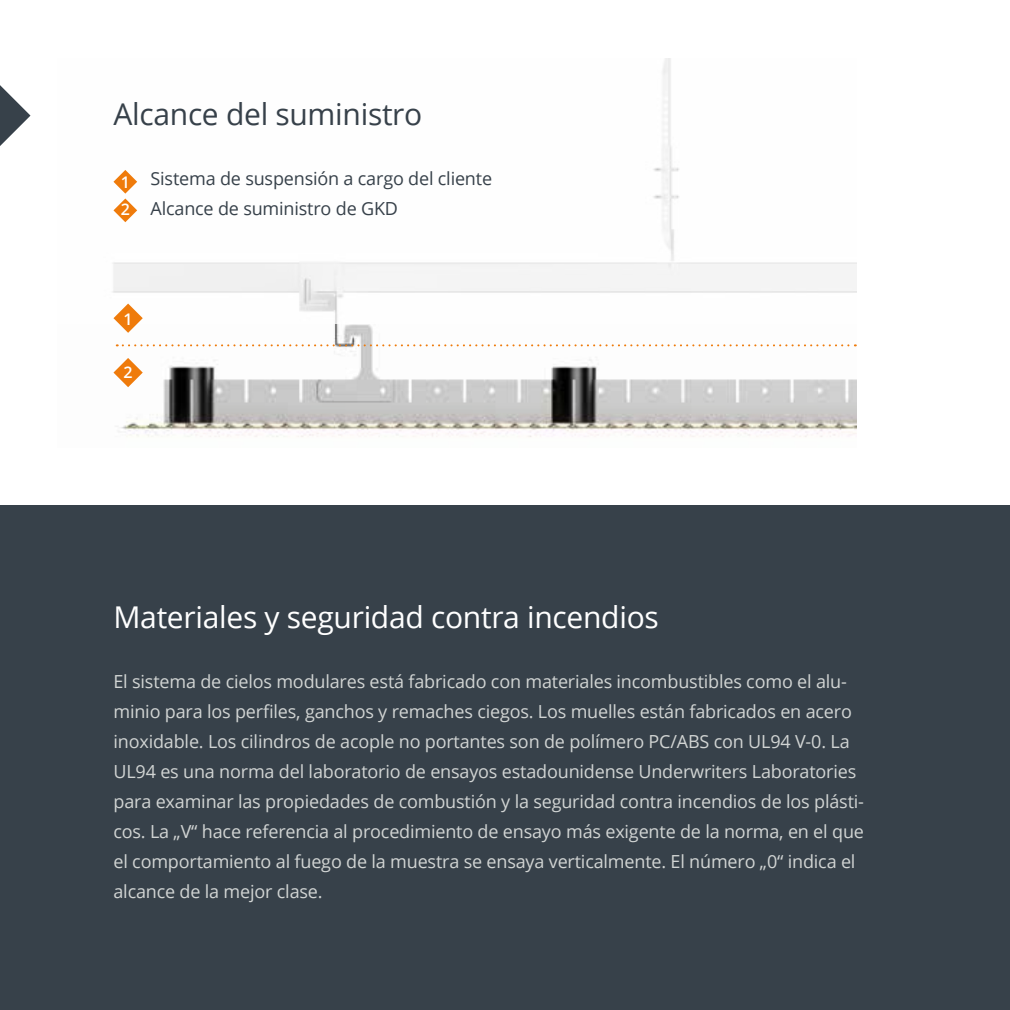
<style>
.page{position:relative;width:1010px;height:1010px;background:#fff}
.page>*{position:absolute;margin:0;border:0;box-sizing:border-box;transform-origin:0 0}
.t1{font:30px "Open Sans";letter-spacing:-.01em;color:#fff}
.t2{font:30px "Open Sans";letter-spacing:-.01em;color:#37414a}
.t3{font:18px/30px "Open Sans";letter-spacing:-.01em;color:#d1d4d3}
.t4{font:18px/30px "Open Sans";letter-spacing:-.01em;color:#37414a}
.t5{font:600 16px "Open Sans";color:#fff}
.s1{font-weight:600;font-size:16px;color:#fff}
</style>
<div class="page">
<div style="left:0;top:505px;width:1009px;height:504px;background:#37414a"></div>
<img style="left:112px;top:58px;width:744px;height:266px">
<img style="left:115px;top:324px;width:741px;height:113px">
<svg style="left:113px;top:170px;width:24px;height:52px"></svg>
<svg style="left:0;top:85px;width:30px;height:61px"></svg>
<svg style="left:117px;top:344px;width:738px;height:2px"></svg>
<svg style="left:113px;top:303px;width:30px;height:30px"></svg>
<svg style="left:113px;top:358px;width:30px;height:29px"></svg>
<h1 class="t2" style="left:113px;top:94px;width:310px">Alcance del suministro</h1>
<p class="t4" style="left:121px;top:163px;width:373px"><sub>1</sub> Sistema de suspensión a cargo del cliente<br><span class="s1">2</span> Alcance de suministro de GKD</p>
<p class="t5" style="left:123px;top:308px;width:11px">1</p>
<p class="t5" style="left:123px;top:361px;width:11px">2</p>
<h1 class="t1" style="left:113px;top:596px;width:546px">Materiales y seguridad contra incendios</h1>
<p class="t3" style="left:113px;top:666px;width:751px">El sistema de cielos modulares está fabricado con materiales incombustibles como el alu&shy;minio para los perfiles, ganchos y remaches ciegos. Los muelles están fabricados en acero inoxidable. Los cilindros de acople no portantes son de polímero PC/ABS con UL94 V-0. La UL94 es una norma del laboratorio de ensayos estadounidense Underwriters Laboratories para examinar las propiedades de combustión y la seguridad contra incendios de los plásti&shy;cos. La „V“ hace referencia al procedimiento de ensayo más exigente de la norma, en el que el comportamiento al fuego de la muestra se ensaya verticalmente. El número „0“ indica el alcance de la mejor clase.</p>
</div>
